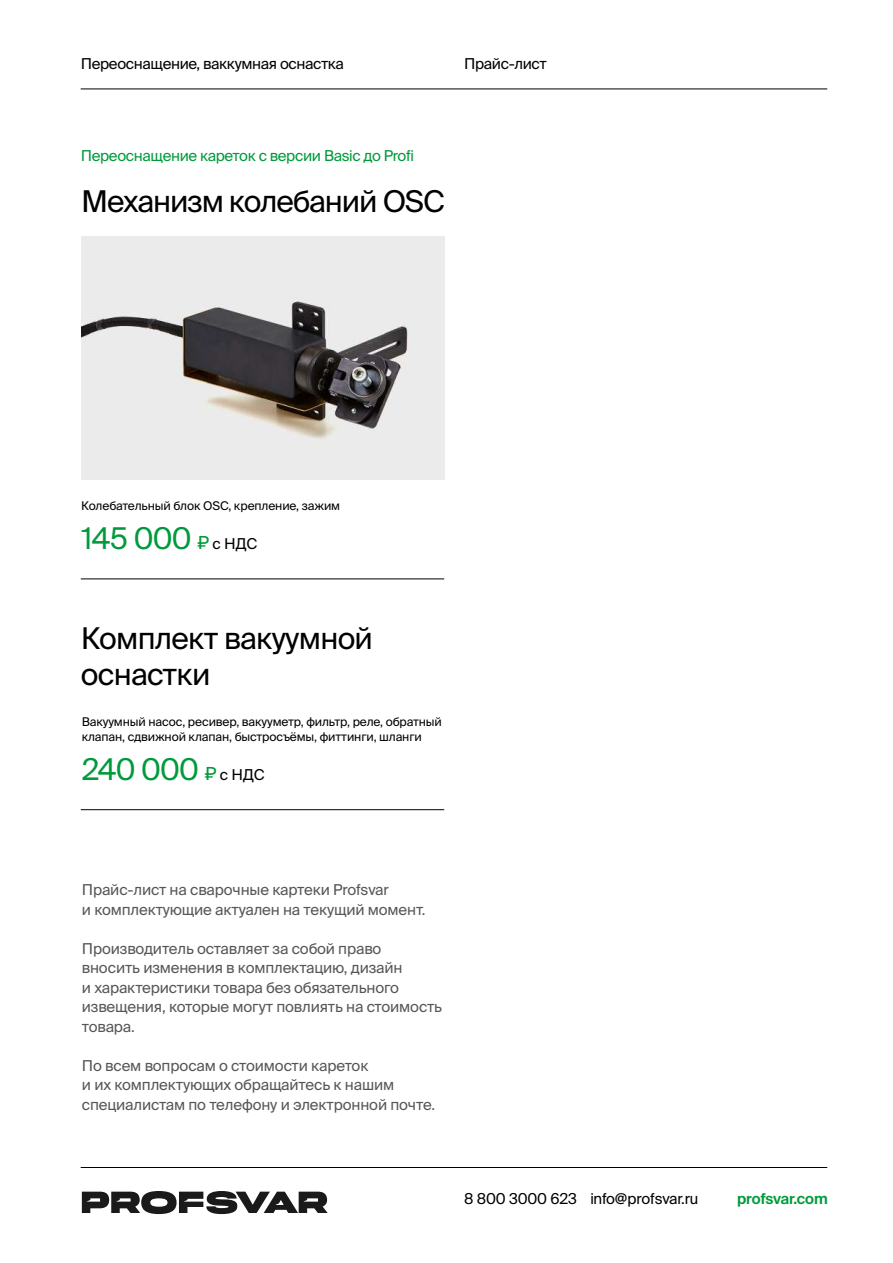
<style>
.page{position:relative;width:893px;height:1263px;background:#fff}
.page>*{position:absolute;margin:0;border:0;box-sizing:border-box;transform-origin:0 0}
.t1{font:30px/36px "Suisse Intl";letter-spacing:-.025em;color:#000}
.t2{font:30px "Suisse Intl";letter-spacing:-.025em;color:#009a3c}
.t3{font:15px/19.5px "Suisse Intl";letter-spacing:-.01em;color:#565656}
.t4{font:15px "Suisse Intl";letter-spacing:-.025em;color:#000}
.t5{font:15px "Suisse Intl";letter-spacing:-.025em;color:#009a3c}
.t6{font:15px "Suisse Intl";letter-spacing:-.01em;color:#010101}
.t7{font:600 15px "Suisse Intl";letter-spacing:-.01em;color:#009a3c}
.t8{font:12px/15px "Suisse Intl";letter-spacing:-.01em;color:#010101}
.s1{font-size:18px}
.s2{font-size:15px;color:#010101}
</style>
<div class="page">
<img style="left:81px;top:237px;width:363px;height:242px">
<hr style="left:81px;top:578px;width:363px;height:1px;background:#010101">
<hr style="left:81px;top:809px;width:363px;height:1px;background:#010101">
<svg style="left:82px;top:1191px;width:246px;height:23px"></svg>
<hr style="left:81px;top:89px;width:746px;height:1px;background:#010101">
<hr style="left:81px;top:1167px;width:746px;height:1px;background:#010101">
<p class="t4" style="left:81px;top:55px;width:265px">Переоснащение, ваккумная оснастка</p>
<p class="t4" style="left:464px;top:55px;width:84px">Прайс-лист</p>
<p class="t5" style="left:81px;top:147px;width:335px">Переоснащение кареток с версии Basic до Profi</p>
<h1 class="t1" style="left:81px;top:183px;width:365px">Механизм колебаний OSC</h1>
<p class="t8" style="left:81px;top:498px;width:260px">Колебательный блок OSC, крепление, зажим</p>
<h1 class="t2" style="left:82px;top:521px;width:177px">145 000 <span class="s1">₽</span> <span class="s2">с НДС</span></h1>
<h1 class="t1" style="left:81px;top:621px;width:294px">Комплект вакуумной оснастки</h1>
<p class="t8" style="left:82px;top:714px;width:362px">Вакуумный насос, ресивер, вакууметр, фильтр, реле, обратный клапан, сдвижной клапан, быстросъёмы, фиттинги, шланги</p>
<h1 class="t2" style="left:82px;top:752px;width:185px">240 000 <span class="s1">₽</span> <span class="s2">с НДС</span></h1>
<p class="t3" style="left:82px;top:880px;width:345px">Прайс-лист на сварочные картеки Profsvar<br>и комплектующие актуален на текущий момент.</p>
<p class="t3" style="left:82px;top:939px;width:362px">Производитель оставляет за собой право вносить изменения в комплектацию, дизайн<br>и характеристики товара без обязательного извещения, которые могут повлиять на стоимость товара.</p>
<p class="t3" style="left:82px;top:1056px;width:355px">По всем вопросам о стоимости кареток<br>и их комплектующих обращайтесь к нашим специалистам по телефону и электронной почте.</p>
<p class="t6" style="left:464px;top:1190px;width:236px">8 800 3000 623 info@profsvar.ru</p>
<p class="t7" style="left:737px;top:1190px;width:92px">profsvar.com</p>
</div>
